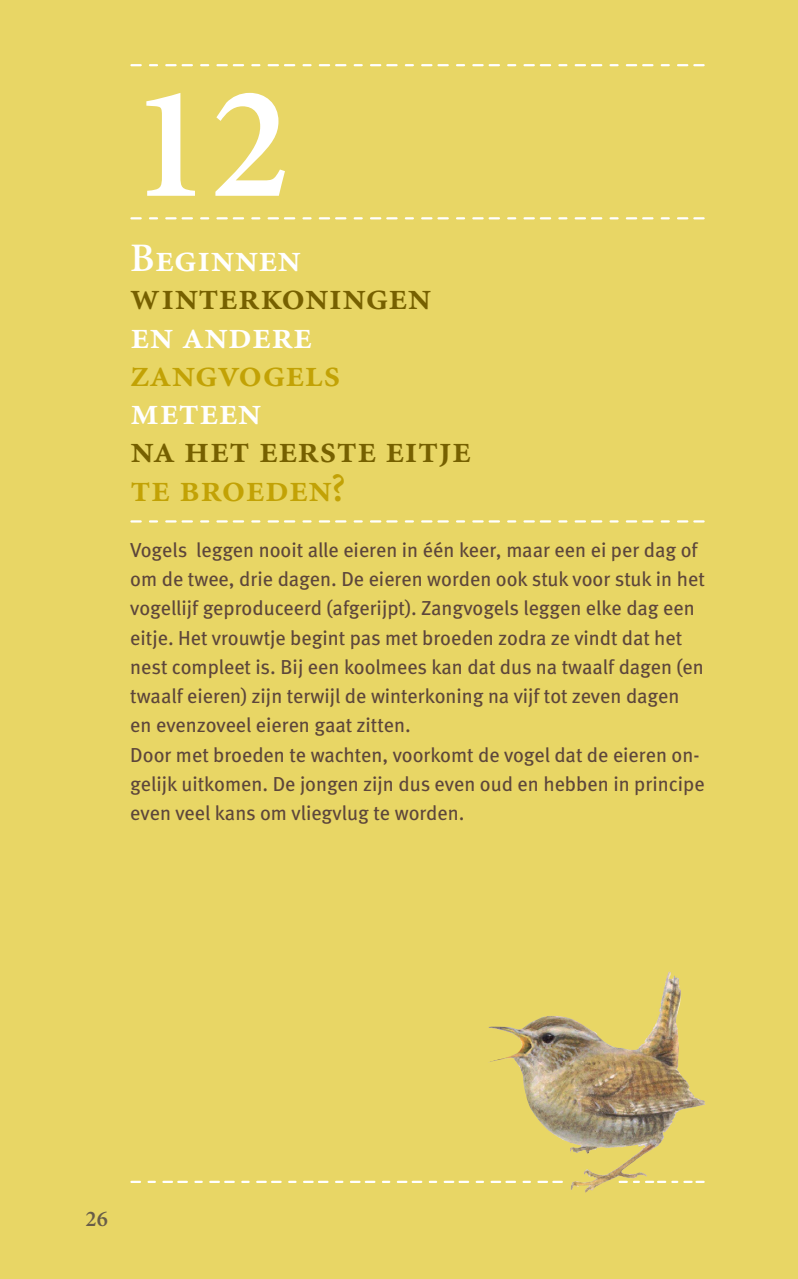
<style>
.page{position:relative;width:798px;height:1279px;background:#fff}
.page>*{position:absolute;margin:0;border:0;box-sizing:border-box;transform-origin:0 0}
.t1{font:600 162px "Minion Pro";color:#fff}
.t2{font:40.5px "Minion Semibold SC";color:#766000}
.t3{font:40.5px "Minion Semibold SC";color:#fff}
.t4{font:40.5px "Minion Semibold SC";color:#c2a205}
.t5{font:600 22.5px "Minion Pro";color:#685d49}
.t6{font:20.25px/29.2px "Meta Book LF";color:#5d463b}
</style>
<div class="page">
<div style="left:0;top:0;width:797px;height:1278px;background:#e8d665"></div>
<img style="left:488px;top:974px;width:180px;height:188px">
<svg style="left:131px;top:520px;width:572px;height:2px"></svg>
<svg style="left:131px;top:217px;width:572px;height:3px"></svg>
<svg style="left:131px;top:64px;width:572px;height:2px"></svg>
<svg style="left:131px;top:1180px;width:572px;height:2px"></svg>
<h1 class="t1" style="left:130px;top:32px;width:161px">12</h1>
<h2 class="t3" style="left:130px;top:237px;width:172px">Beginnen</h2>
<h2 class="t2" style="left:130px;top:276px;width:302px">winterkoningen</h2>
<h2 class="t3" style="left:130px;top:314px;width:183px">en andere</h2>
<h2 class="t4" style="left:130px;top:352px;width:211px">zangvogels</h2>
<h2 class="t3" style="left:130px;top:390px;width:132px">meteen</h2>
<h2 class="t2" style="left:130px;top:428px;width:342px">na het eerste eitje</h2>
<h2 class="t4" style="left:130px;top:467px;width:216px">te broeden?</h2>
<p class="t6" style="left:130px;top:535px;width:576px">Vogels leggen nooit alle eieren in één keer, maar een ei per dag of om de twee, drie dagen. De eieren worden ook stuk voor stuk in het vogellijf geproduceerd (afgerijpt). Zangvogels leggen elke dag een eitje. Het vrouwtje begint pas met broeden zodra ze vindt dat het nest compleet is. Bij een koolmees kan dat dus na twaalf dagen (en twaalf eieren) zijn terwijl de winterkoning na vijf tot zeven dagen en evenzoveel eieren gaat zitten.<br>Door met broeden te wachten, voorkomt de vogel dat de eieren on&shy;gelijk uitkomen. De jongen zijn dus even oud en hebben in principe even veel kans om vliegvlug te worden.</p>
<p class="t5" style="left:86px;top:1202px;width:24px">26</p>
</div>
